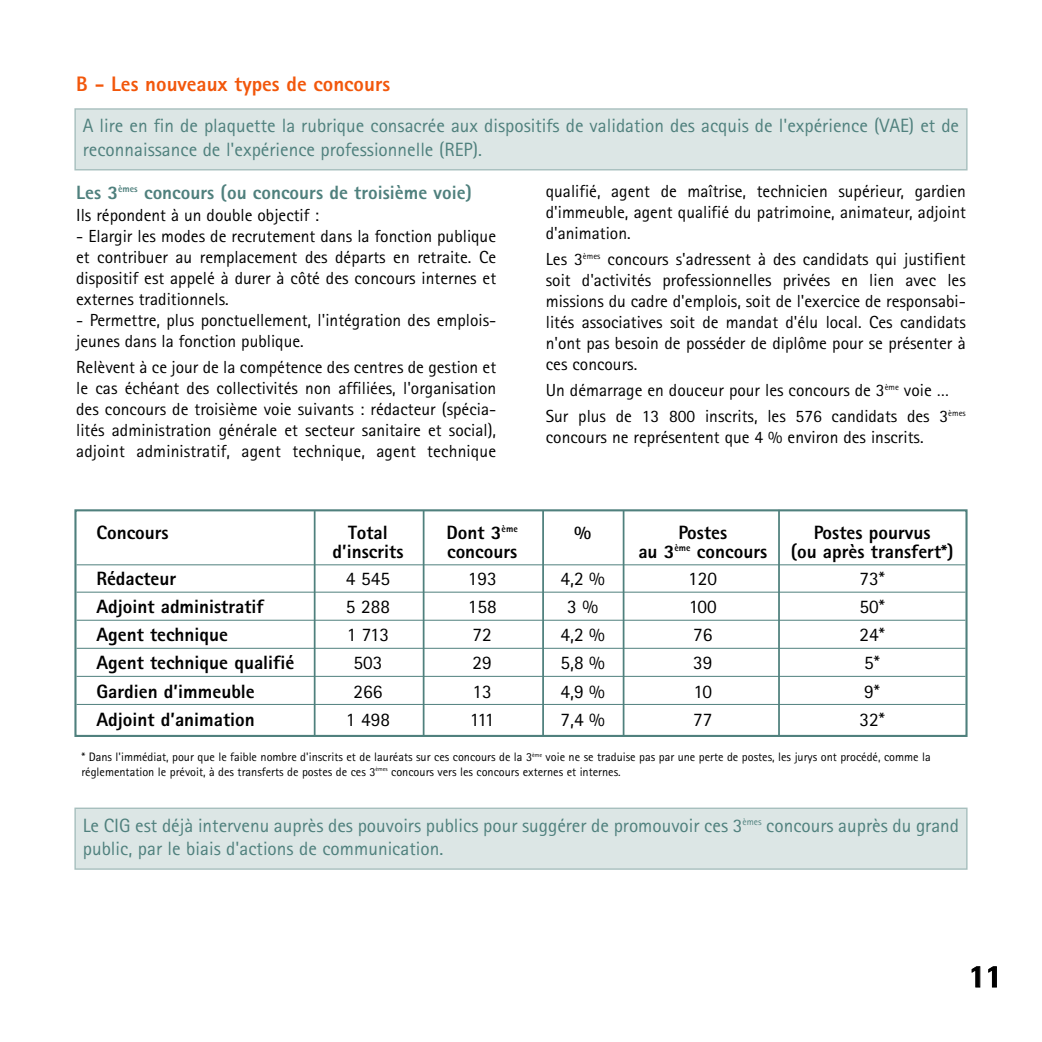
<style>
.page{position:relative;width:1042px;height:1042px;background:#fff}
.page>*{position:absolute;margin:0;border:0;box-sizing:border-box;transform-origin:0 0}
.t1{font:800 31.5px "Rotis Semi Sans";color:#000}
.t2{font:800 21px "Rotis Sans Serif";color:#f2570b}
.t3{font:19.25px/23.1px "Rotis Sans Serif";color:#4f807d}
.t4{font:800 19.25px "Rotis Sans Serif";color:#000}
.t5{font:19.25px "Rotis Sans Serif";color:#000}
.t6{font:800 19.25px "Rotis Sans Serif";color:#4f807d}
.t7{font:17.5px/21px "Rotis Sans Serif";color:#000;text-align:justify}
.t8{font:12.25px/14.7px "Rotis Sans Serif";color:#000}
</style>
<div class="page">
<div style="left:75px;top:109px;width:892px;height:61px;background:#dce6e5"></div>
<div style="left:74px;top:108px;width:893px;height:62px;border:1px solid #a7bfbe"></div>
<hr style="left:77px;top:564px;width:888px;height:1px;background:#4f807d">
<hr style="left:77px;top:592px;width:888px;height:1px;background:#4f807d">
<hr style="left:77px;top:620px;width:888px;height:1px;background:#4f807d">
<hr style="left:77px;top:648px;width:888px;height:1px;background:#4f807d">
<hr style="left:77px;top:676px;width:888px;height:1px;background:#4f807d">
<hr style="left:77px;top:704px;width:888px;height:1px;background:#4f807d">
<div style="left:74px;top:509px;width:893px;height:228px;border:2px solid #4f807d"></div>
<hr style="left:314px;top:511px;width:1px;height:224px;background:#4f807d">
<hr style="left:423px;top:510px;width:1px;height:226px;background:#4f807d">
<hr style="left:542px;top:510px;width:2px;height:225px;background:#4f807d">
<hr style="left:623px;top:510px;width:1px;height:226px;background:#4f807d">
<hr style="left:778px;top:510px;width:2px;height:226px;background:#4f807d">
<div style="left:75px;top:808px;width:892px;height:61px;background:#dce6e5"></div>
<div style="left:74px;top:807px;width:893px;height:63px;border:1px solid #a7bfbe"></div>
<p class="t2" style="left:76px;top:76px;width:315px">B - Les nouveaux types de concours</p>
<p class="t3" style="left:83px;top:116px;width:878px">A lire en fin de plaquette la rubrique consacrée aux dispositifs de validation des acquis de l'expérience (VAE) et de reconnaissance de l'expérience professionnelle (REP).</p>
<p class="t6" style="left:76px;top:185px;width:397px">Les 3<sup>èmes</sup> concours (ou concours de troisième voie)</p>
<p class="t7" style="left:76px;top:206px;width:244px">Ils répondent à un double objectif :</p>
<p class="t7" style="left:76px;top:227px;width:421px">- Elargir les modes de recrutement dans la fonction publique et contribuer au remplacement des départs en retraite. Ce dispositif est appelé à durer à côté des concours internes et externes traditionnels.</p>
<p class="t7" style="left:76px;top:311px;width:422px">- Permettre, plus ponctuellement, l'intégration des emplois&shy;jeunes dans la fonction publique.</p>
<p class="t7" style="left:76px;top:358px;width:421px">Relèvent à ce jour de la compétence des centres de gestion et le cas échéant des collectivités non affiliées, l'organisation des concours de troisième voie suivants : rédacteur (spécia&shy;lités administration générale et secteur sanitaire et social), adjoint administratif, agent technique, agent technique</p>
<p class="t7" style="left:546px;top:183px;width:422px">qualifié, agent de maîtrise, technicien supérieur, gardien d'immeuble, agent qualifié du patrimoine, animateur, adjoint d'animation.</p>
<p class="t7" style="left:546px;top:251px;width:422px">Les 3<sup>èmes</sup> concours s'adressent à des candidats qui justifient soit d'activités professionnelles privées en lien avec les missions du cadre d'emplois, soit de l'exercice de responsabi&shy;lités associatives soit de mandat d'élu local. Ces candidats n'ont pas besoin de posséder de diplôme pour se présenter à ces concours.</p>
<p class="t7" style="left:546px;top:379px;width:421px;line-height:25.9px">Un démarrage en douceur pour les concours de 3<sup>ème</sup> voie …<br>Sur plus de 13 800 inscrits, les 576 candidats des 3<sup>èmes</sup></p>
<p class="t7" style="left:546px;top:429px;width:379px">concours ne représentent que 4 % environ des inscrits.</p>
<p class="t4" style="left:96px;top:525px;width:74px">Concours</p>
<p class="t4" style="left:348px;top:525px;width:41px">Total</p>
<p class="t4" style="left:446px;top:525px;width:73px">Dont 3<sup>ème</sup></p>
<p class="t4" style="left:574px;top:525px;width:19px">%</p>
<p class="t4" style="left:678px;top:525px;width:50px">Postes</p>
<p class="t4" style="left:814px;top:525px;width:118px">Postes pourvus</p>
<p class="t4" style="left:332px;top:545px;width:72px">d’inscrits</p>
<p class="t4" style="left:447px;top:545px;width:72px">concours</p>
<p class="t4" style="left:638px;top:545px;width:317px">au 3<sup>ème</sup> concours (ou après transfert*)</p>
<p class="t4" style="left:96px;top:572px;width:81px">Rédacteur</p>
<p class="t5" style="left:346px;top:572px;width:45px">4 545</p>
<p class="t5" style="left:468px;top:572px;width:30px">193</p>
<p class="t5" style="left:560px;top:572px;width:46px">4,2 %</p>
<p class="t5" style="left:688px;top:572px;width:30px">120</p>
<p class="t5" style="left:859px;top:572px;width:27px">73*</p>
<p class="t4" style="left:96px;top:600px;width:169px">Adjoint administratif</p>
<p class="t5" style="left:346px;top:600px;width:45px">5 288</p>
<p class="t5" style="left:468px;top:600px;width:30px">158</p>
<p class="t5" style="left:567px;top:600px;width:32px">3 %</p>
<p class="t5" style="left:689px;top:600px;width:30px">100</p>
<p class="t5" style="left:859px;top:600px;width:27px">50*</p>
<p class="t4" style="left:96px;top:628px;width:133px">Agent technique</p>
<p class="t5" style="left:347px;top:628px;width:44px">1 713</p>
<p class="t5" style="left:472px;top:628px;width:21px">72</p>
<p class="t5" style="left:560px;top:628px;width:46px">4,2 %</p>
<p class="t5" style="left:693px;top:628px;width:21px">76</p>
<p class="t5" style="left:859px;top:628px;width:27px">24*</p>
<p class="t4" style="left:96px;top:656px;width:199px">Agent technique qualifié</p>
<p class="t5" style="left:353px;top:656px;width:30px">503</p>
<p class="t5" style="left:472px;top:656px;width:21px">29</p>
<p class="t5" style="left:560px;top:656px;width:46px">5,8 %</p>
<p class="t5" style="left:693px;top:656px;width:21px">39</p>
<p class="t5" style="left:864px;top:656px;width:17px">5*</p>
<p class="t4" style="left:96px;top:684px;width:160px">Gardien d’immeuble</p>
<p class="t5" style="left:353px;top:684px;width:30px">266</p>
<p class="t5" style="left:472px;top:684px;width:21px">13</p>
<p class="t5" style="left:560px;top:684px;width:46px">4,9 %</p>
<p class="t5" style="left:693px;top:684px;width:20px">10</p>
<p class="t5" style="left:864px;top:684px;width:17px">9*</p>
<p class="t4" style="left:96px;top:712px;width:160px">Adjoint d’animation</p>
<p class="t5" style="left:346px;top:712px;width:45px">1 498</p>
<p class="t5" style="left:470px;top:712px;width:26px">111</p>
<p class="t5" style="left:560px;top:712px;width:46px">7,4 %</p>
<p class="t5" style="left:693px;top:712px;width:21px">77</p>
<p class="t5" style="left:859px;top:712px;width:27px">32*</p>
<p class="t8" style="left:81px;top:750px;width:851px">* Dans l'immédiat, pour que le faible nombre d'inscrits et de lauréats sur ces concours de la 3<sup>ème</sup> voie ne se traduise pas par une perte de postes, les jurys ont procédé, comme la réglementation le prévoit, à des transferts de postes de ces 3<sup>èmes</sup> concours vers les concours externes et internes.</p>
<p class="t3" style="left:83px;top:815px;width:878px">Le CIG est déjà intervenu auprès des pouvoirs publics pour suggérer de promouvoir ces 3<sup>èmes</sup> concours auprès du grand public, par le biais d'actions de communication.</p>
<h1 class="t1" style="left:968px;top:965px;width:36px">11</h1>
</div>
